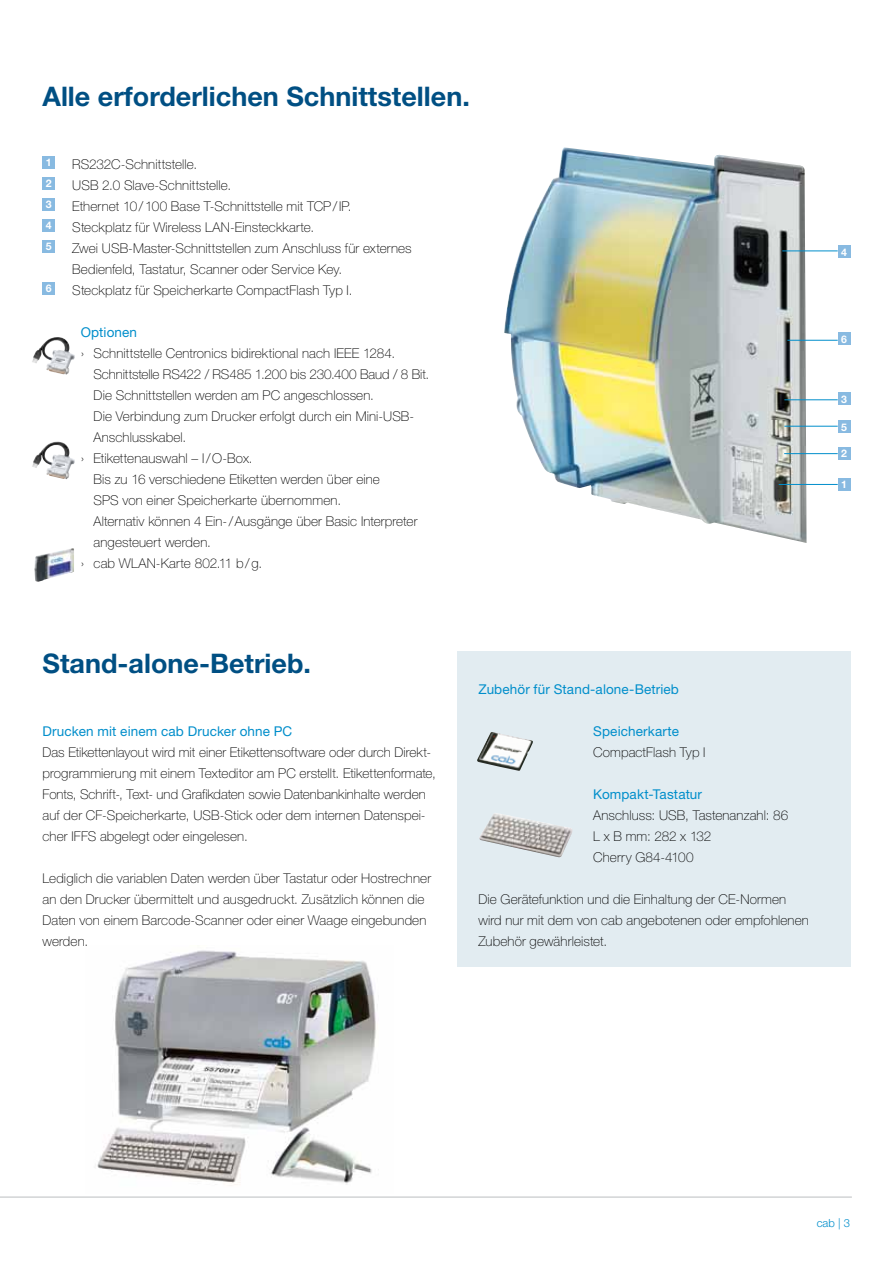
<style>
.page{position:relative;width:893px;height:1263px;background:#fff}
.page>*{position:absolute;margin:0;border:0;box-sizing:border-box;transform-origin:0 0}
.t1{font:700 27px "Helvetica Neue";color:#004f83}
.t2{font:100 13.5px/21px "Helvetica Neue";letter-spacing:.01em;color:#000}
.t3{font:13.5px "Helvetica Neue";letter-spacing:.01em;color:#008ecb}
.t4{font:100 13.5px "Helvetica Neue";letter-spacing:-.01em;color:#000}
.t5{font:300 11.25px "Helvetica Neue";color:#008ecb}
.t6{font:700 10.5px "Helvetica Neue";color:#fff}
</style>
<div class="page">
<hr style="left:0;top:1197px;width:852px;height:1px;background:#bcbec0">
<img style="left:504px;top:147px;width:302px;height:396px">
<div style="left:457px;top:652px;width:393px;height:315px;background:#e2ecf1"></div>
<img style="left:34px;top:548px;width:40px;height:34px">
<img style="left:32px;top:337px;width:36px;height:38px">
<img style="left:32px;top:442px;width:36px;height:37px">
<hr style="left:782px;top:251px;width:56px;height:1px;background:#008ecb">
<hr style="left:787px;top:340px;width:51px;height:1px;background:#008ecb">
<hr style="left:784px;top:399px;width:54px;height:1px;background:#008ecb">
<hr style="left:784px;top:453px;width:54px;height:1px;background:#008ecb">
<hr style="left:779px;top:484px;width:59px;height:1px;background:#008ecb">
<hr style="left:784px;top:426px;width:54px;height:1px;background:#008ecb">
<div style="left:838px;top:478px;width:12px;height:13px;background:#88bae1"></div>
<div style="left:838px;top:447px;width:12px;height:13px;background:#88bae1"></div>
<div style="left:838px;top:392px;width:12px;height:13px;background:#88bae1"></div>
<div style="left:838px;top:245px;width:12px;height:13px;background:#88bae1"></div>
<div style="left:838px;top:420px;width:12px;height:13px;background:#88bae1"></div>
<div style="left:838px;top:332px;width:12px;height:13px;background:#88bae1"></div>
<img style="left:477px;top:732px;width:56px;height:39px">
<img style="left:479px;top:813px;width:93px;height:44px">
<img style="left:97px;top:950px;width:279px;height:236px">
<div style="left:43px;top:156px;width:12px;height:13px;background:#88bae1"></div>
<div style="left:43px;top:177px;width:12px;height:13px;background:#88bae1"></div>
<div style="left:43px;top:198px;width:12px;height:13px;background:#88bae1"></div>
<div style="left:43px;top:219px;width:12px;height:13px;background:#88bae1"></div>
<div style="left:43px;top:240px;width:12px;height:13px;background:#88bae1"></div>
<div style="left:43px;top:282px;width:12px;height:13px;background:#88bae1"></div>
<h1 class="t1" style="left:43px;top:79px;width:429px">Alle erforderlichen Schnittstellen.</h1>
<p class="t6" style="left:46px;top:156px;width:7px">1</p>
<p class="t2" style="left:72px;top:153px;width:127px">RS232C-Schnittstelle.</p>
<p class="t6" style="left:46px;top:177px;width:7px">2</p>
<p class="t2" style="left:72px;top:174px;width:160px">USB 2.0 Slave-Schnittstelle.</p>
<p class="t6" style="left:46px;top:198px;width:7px">3</p>
<p class="t2" style="left:72px;top:195px;width:281px">Ethernet 10/100 Base T-Schnittstelle mit TCP/IP.</p>
<p class="t6" style="left:46px;top:219px;width:7px">4</p>
<p class="t2" style="left:72px;top:216px;width:243px">Steckplatz für Wireless LAN-Einsteckkarte.</p>
<p class="t6" style="left:46px;top:240px;width:7px">5</p>
<p class="t2" style="left:72px;top:237px;width:341px">Zwei USB-Master-Schnittstellen zum Anschluss für externes<br>Bedienfeld, Tastatur, Scanner oder Service Key.</p>
<p class="t6" style="left:46px;top:282px;width:7px">6</p>
<p class="t2" style="left:72px;top:279px;width:282px">Steckplatz für Speicherkarte CompactFlash Typ I.</p>
<p class="t3" style="left:81px;top:324px;width:58px">Optionen</p>
<p class="t2" style="left:81px;top:342px;width:316px">› Schnittstelle Centronics bidirektional nach IEEE 1284.</p>
<p class="t4" style="left:94px;top:366px;width:337px">Schnittstelle RS422 / RS485 1.200 bis 230.400 Baud / 8 Bit.</p>
<p class="t2" style="left:94px;top:384px;width:282px">Die Schnittstellen werden am PC angeschlossen.</p>
<p class="t2" style="left:94px;top:405px;width:320px">Die Verbindung zum Drucker erfolgt durch ein Mini-USB-</p>
<p class="t2" style="left:94px;top:426px;width:94px">Anschlusskabel.</p>
<p class="t2" style="left:81px;top:447px;width:173px">› Etikettenauswahl – I/O-Box.</p>
<p class="t2" style="left:94px;top:468px;width:288px">Bis zu 16 verschiedene Etiketten werden über eine</p>
<p class="t2" style="left:94px;top:489px;width:249px">SPS von einer Speicherkarte übernommen.</p>
<p class="t2" style="left:94px;top:510px;width:325px">Alternativ können 4 Ein- /Ausgänge über Basic Interpreter</p>
<p class="t2" style="left:94px;top:531px;width:119px">angesteuert werden.</p>
<p class="t2" style="left:81px;top:552px;width:183px">› cab WLAN-Karte 802.11 b/g.</p>
<h1 class="t1" style="left:43px;top:646px;width:270px">Stand-alone-Betrieb.</h1>
<p class="t3" style="left:43px;top:723px;width:251px">Drucken mit einem cab Drucker ohne PC</p>
<p class="t2" style="left:43px;top:741px;width:395px">Das Etikettenlayout wird mit einer Etikettensoftware oder durch Direkt&shy;programmierung mit einem Texteditor am PC erstellt. Etikettenformate, Fonts, Schrift-, Text- und Grafikdaten sowie Datenbankinhalte werden auf der CF-Speicherkarte, USB-Stick oder dem internen Datenspei&shy;cher IFFS abgelegt oder eingelesen.</p>
<p class="t2" style="left:43px;top:867px;width:390px">Lediglich die variablen Daten werden über Tastatur oder Hostrechner an den Drucker übermittelt und ausgedruckt. Zusätzlich können die Daten von einem Barcode-Scanner oder einer Waage eingebunden werden.</p>
<p class="t3" style="left:478px;top:681px;width:202px">Zubehör für Stand-alone-Betrieb</p>
<p class="t3" style="left:593px;top:723px;width:87px">Speicherkarte</p>
<p class="t2" style="left:593px;top:741px;width:114px">CompactFlash Typ I</p>
<p class="t3" style="left:593px;top:786px;width:110px">Kompakt-Tastatur</p>
<p class="t2" style="left:593px;top:804px;width:197px">Anschluss: USB, Tastenanzahl: 86<br>L x B mm: 282 x 132<br>Cherry G84-4100</p>
<p class="t2" style="left:478px;top:888px;width:332px">Die Gerätefunktion und die Einhaltung der CE-Normen wird nur mit dem von cab angebotenen oder empfohlenen<br>Zubehör gewährleistet.</p>
<p class="t6" style="left:841px;top:246px;width:7px">4</p>
<p class="t6" style="left:841px;top:332px;width:7px">6</p>
<p class="t6" style="left:841px;top:393px;width:7px">3</p>
<p class="t6" style="left:841px;top:420px;width:7px">5</p>
<p class="t6" style="left:841px;top:447px;width:7px">2</p>
<p class="t6" style="left:841px;top:478px;width:7px">1</p>
<p class="t5" style="left:817px;top:1216px;width:35px">cab | 3</p>
</div>
